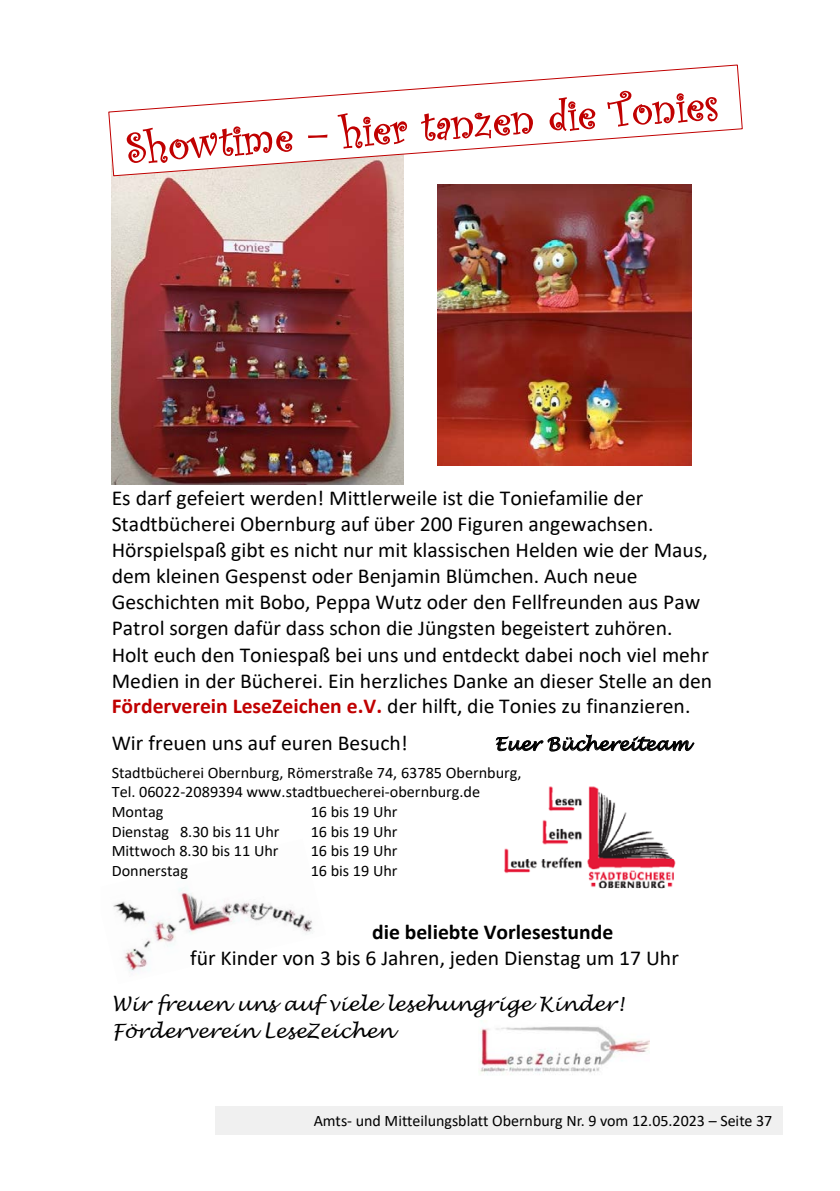
<style>
.page{position:relative;width:840px;height:1191px;background:#fff}
.page>*{position:absolute;margin:0;border:0;box-sizing:border-box;transform-origin:0 0}
.t1{font:21.4px/26px "Calibri";color:#000}
.t2{font:700 21.4px "Calibri";color:#000}
.t3{font:italic 19.6px/26.8px "Lucida Handwriting";color:#000}
.t4{font:italic 17.6px "Lucida Handwriting";letter-spacing:.005em;color:#000}
.t5{font:16px/19.4px "Calibri";color:#000}
.s1{font-weight:700;color:#c00000}
</style>
<div class="page">
<div style="left:215px;top:1106px;width:567px;height:28px;background:#f0f0f0"></div>
<img style="left:113px;top:888px;width:200px;height:83px">
<img style="left:504px;top:786px;width:172px;height:103px">
<img style="left:111px;top:177px;width:292px;height:307px">
<img style="left:480px;top:1020px;width:169px;height:53px">
<img style="left:437px;top:184px;width:254px;height:281px">
<svg style="left:108px;top:64px;width:634px;height:113px"></svg>
<img style="left:110px;top:72px;width:630px;height:97px">
<svg style="left:126px;top:126px;width:166px;height:37px"></svg>
<svg style="left:308px;top:135px;width:19px;height:3px"></svg>
<svg style="left:337px;top:91px;width:380px;height:58px"></svg>
<p class="t1" style="left:112px;top:484px;width:601px">Es darf gefeiert werden! Mittlerweile ist die Toniefamilie der Stadtbücherei Obernburg auf über 200 Figuren angewachsen.<br>Hörspielspaß gibt es nicht nur mit klassischen Helden wie der Maus, dem kleinen Gespenst oder Benjamin Blümchen. Auch neue Geschichten mit Bobo, Peppa Wutz oder den Fellfreunden aus Paw Patrol sorgen dafür dass schon die Jüngsten begeistert zuhören.<br>Holt euch den Toniespaß bei uns und entdeckt dabei noch viel mehr Medien in der Bücherei. Ein herzliches Danke an dieser Stelle an den <span class="s1">Förderverein LeseZeichen e.V.</span> der hilft, die Tonies zu finanzieren.</p>
<p class="t1" style="left:112px;top:729px;width:297px">Wir freuen uns auf euren Besuch!</p>
<p class="t4" style="left:494px;top:733px;width:196px">Euer Büchereiteam</p>
<p class="t5" style="left:112px;top:762px;width:411px">Stadtbücherei Obernburg, Römerstraße 74, 63785 Obernburg,<br>Tel. 06022-2089394 www.stadtbuecherei-obernburg.de<br>Montag</p>
<p class="t5" style="left:310px;top:801px;width:88px">16 bis 19 Uhr</p>
<p class="t5" style="left:112px;top:821px;width:169px">Dienstag 8.30 bis 11 Uhr</p>
<p class="t5" style="left:310px;top:821px;width:88px">16 bis 19 Uhr</p>
<p class="t5" style="left:112px;top:840px;width:168px">Mittwoch 8.30 bis 11 Uhr</p>
<p class="t5" style="left:310px;top:840px;width:88px">16 bis 19 Uhr</p>
<p class="t5" style="left:112px;top:860px;width:78px">Donnerstag</p>
<p class="t5" style="left:310px;top:860px;width:88px">16 bis 19 Uhr</p>
<p class="t2" style="left:372px;top:916px;width:242px">die beliebte Vorlesestunde</p>
<p class="t1" style="left:190px;top:944px;width:490px">für Kinder von 3 bis 6 Jahren, jeden Dienstag um 17 Uhr</p>
<p class="t3" style="left:112px;top:991px;width:513px">Wir freuen uns auf viele lesehungrige Kinder!<br>Förderverein LeseZeichen</p>
<p class="t5" style="left:313px;top:1110px;width:460px">Amts- und Mitteilungsblatt Obernburg Nr. 9 vom 12.05.2023 – Seite 37</p>
</div>
